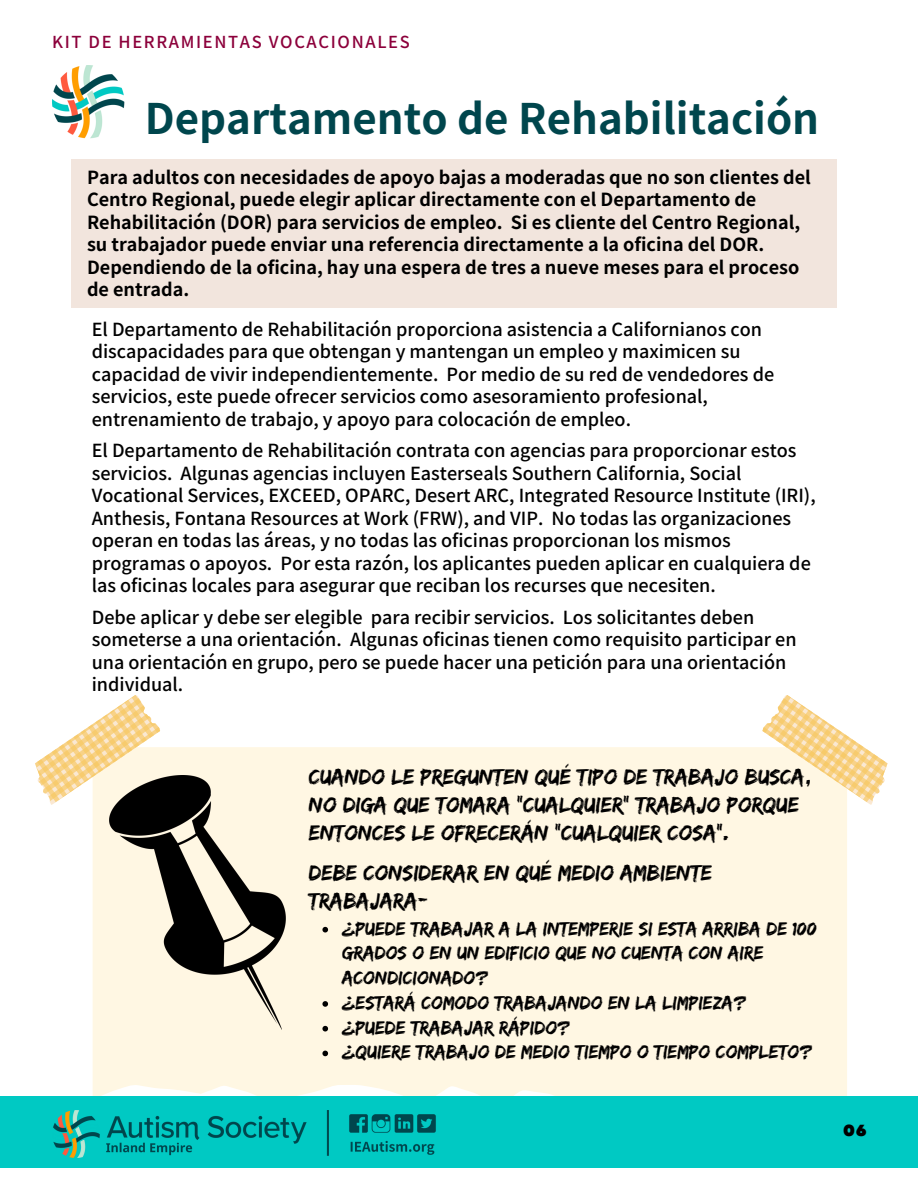
<style>
.page{position:relative;width:918px;height:1188px;background:#fff}
.page>*{position:absolute;margin:0;border:0;box-sizing:border-box;transform-origin:0 0}
.t1{font:700 42px "Noto Sans JP";color:#00464d}
.t2{font:22.5px/28.2px "Edo";color:#000}
.t3{font:19.5px/24.8px "Edo";color:#000}
.t4{font:500 18px/22.5px "Noto Sans JP";color:#000}
.t5{font:700 18px/22.5px "Noto Sans JP";color:#000}
.t6{font:900 16.95px "Codec Pro";color:#000}
.t7{font:500 16.5px "Noto Sans JP";letter-spacing:.1em;color:#8c003b}
</style>
<div class="page">
<div style="left:93px;top:747px;width:754px;height:349px;background:#fff7e3"></div>
<svg style="left:762px;top:695px;width:126px;height:110px"></svg>
<svg style="left:35px;top:695px;width:125px;height:110px"></svg>
<div style="left:0;top:1096px;width:918px;height:72px;background:#00c9c3"></div>
<img style="left:53px;top:1110px;width:275px;height:48px">
<img style="left:333px;top:1071px;width:119px;height:84px">
<img style="left:109px;top:775px;width:177px;height:255px">
<div style="left:71px;top:159px;width:766px;height:149px;background:#f2e5dd"></div>
<svg style="left:322px;top:927px;width:6px;height:5px"></svg>
<svg style="left:322px;top:1001px;width:6px;height:6px"></svg>
<svg style="left:322px;top:1026px;width:6px;height:5px"></svg>
<svg style="left:322px;top:1051px;width:6px;height:5px"></svg>
<img style="left:52px;top:65px;width:73px;height:73px">
<p class="t7" style="left:52px;top:29px;width:359px">KIT DE HERRAMIENTAS VOCACIONALES</p>
<p class="t1" style="left:145px;top:86px;width:676px">Departamento de Rehabilitación</p>
<p class="t5" style="left:87px;top:165px;width:725px">Para adultos con necesidades de apoyo bajas a moderadas que no son clientes del Centro Regional, puede elegir aplicar directamente con el Departamento de Rehabilitación (DOR) para servicios de empleo. Si es cliente del Centro Regional, su trabajador puede enviar una referencia directamente a la oficina del DOR.<br>Dependiendo de la oficina, hay una espera de tres a nueve meses para el proceso de entrada.</p>
<p class="t4" style="left:92px;top:317px;width:684px">El Departamento de Rehabilitación proporciona asistencia a Californianos con discapacidades para que obtengan y mantengan un empleo y maximicen su capacidad de vivir independientemente. Por medio de su red de vendedores de servicios, este puede ofrecer servicios como asesoramiento profesional, entrenamiento de trabajo, y apoyo para colocación de empleo.</p>
<h1 class="t4" style="left:92px;top:438px;width:725px">El Departamento de Rehabilitación contrata con agencias para proporcionar estos servicios. Algunas agencias incluyen Easterseals Southern California, Social Vocational Services, EXCEED, OPARC, Desert ARC, Integrated Resource Institute (IRI), Anthesis, Fontana Resources at Work (FRW), and VIP. No todas las organizaciones operan en todas las áreas, y no todas las oficinas proporcionan los mismos programas o apoyos. Por esta razón, los aplicantes pueden aplicar en cualquiera de las oficinas locales para asegurar que reciban los recurses que necesiten.</h1>
<h3 class="t4" style="left:92px;top:605px;width:706px">Debe aplicar y debe ser elegible para recibir servicios. Los solicitantes deben someterse a una orientación. Algunas oficinas tienen como requisito participar en una orientación en grupo, pero se puede hacer una petición para una orientación individual.</h3>
<h3 class="t2" style="left:309px;top:762px;width:505px">CUANDO LE PREGUNTEN QUÉ TIPO DE TRABAJO BUSCA,<br>NO DIGA QUE TOMARA “CUALQUIER” TRABAJO PORQUE<br>ENTONCES LE OFRECERÁN “CUALQUIER COSA”.</h3>
<h3 class="t2" style="left:309px;top:858px;width:405px">DEBE CONSIDERAR EN QUÉ MEDIO AMBIENTE<br>TRABAJARA-</h3>
<h3 class="t3" style="left:342px;top:916px;width:476px">¿PUEDE TRABAJAR A LA INTEMPERIE SI ESTA ARRIBA DE 100<br>GRADOS O EN UN EDIFICIO QUE NO CUENTA CON AIRE<br>ACONDICIONADO?</h3>
<p class="t3" style="left:342px;top:990px;width:406px">¿ESTARÁ COMODO TRABAJANDO EN LA LIMPIEZA?</p>
<p class="t3" style="left:342px;top:1015px;width:230px">¿PUEDE TRABAJAR RÁPIDO?</p>
<h2 class="t3" style="left:342px;top:1039px;width:472px">¿QUIERE TRABAJO DE MEDIO TIEMPO O TIEMPO COMPLETO?</h2>
<h2 class="t6" style="left:843px;top:1124px;width:25px">06</h2>
</div>
